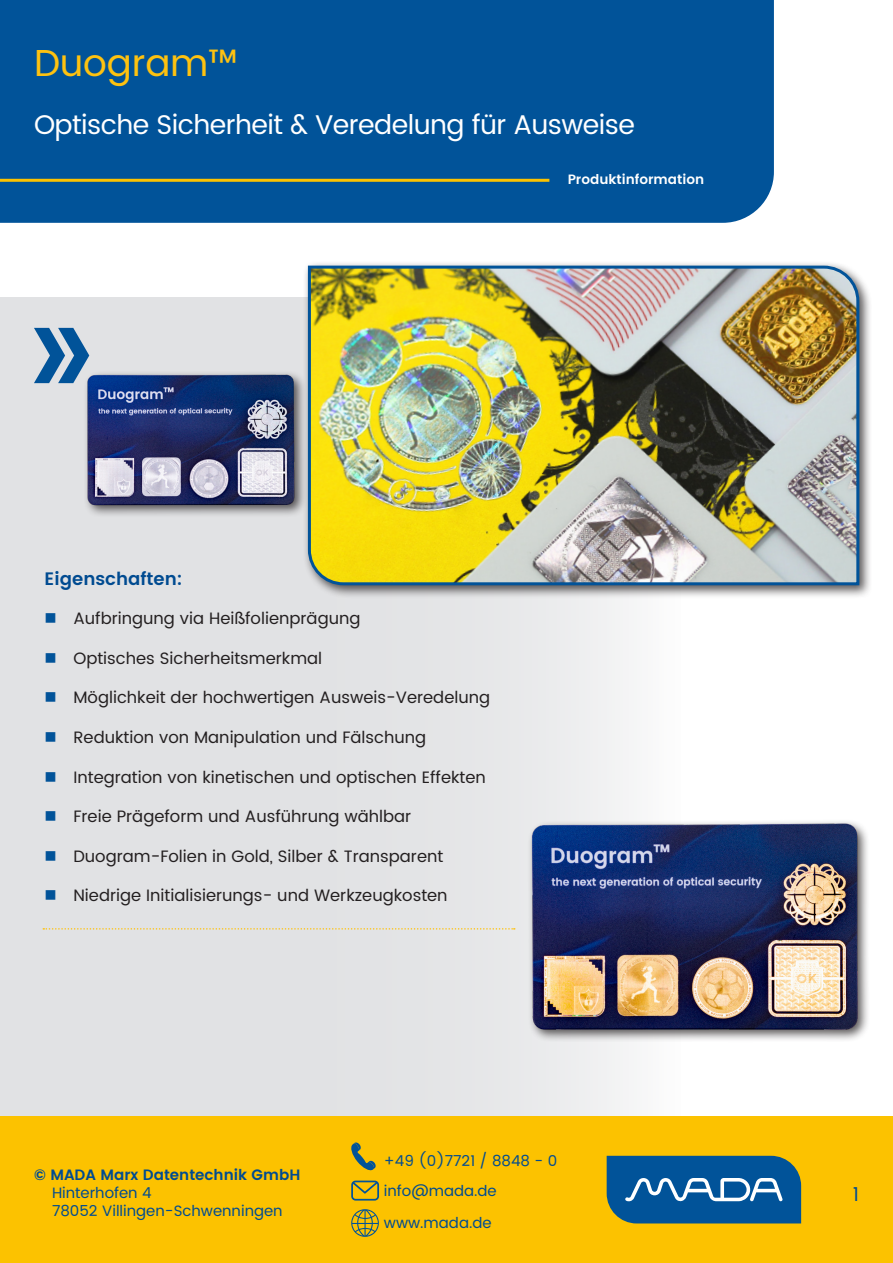
<style>
.page{position:relative;width:893px;height:1263px;background:#fff}
.page>*{position:absolute;margin:0;border:0;box-sizing:border-box;transform-origin:0 0}
.t1{font:37.5px "Poppins";letter-spacing:-.005em;color:#fec210}
.t2{font:27px "Poppins";letter-spacing:-.02em;color:#fff}
.t3{font:19.5px "Poppins";color:#004b91}
.t4{font:600 18px "Poppins";color:#004b91}
.t5{font:16.5px "Poppins";color:#231f20}
.t6{font:15px/18px "Poppins";color:#004b91}
.t7{font:600 13.5px "Poppins";color:#fff}
.s1{color:#015399}
.s2{font-weight:600}
</style>
<div class="page">
<div style="left:0;top:298px;width:680px;height:965px;background:#e1e2e4"></div>
<svg style="left:34px;top:328px;width:52px;height:55px"></svg>
<svg style="left:43px;top:928px;width:436px;height:1px"></svg>
<div style="left:0;top:0;width:774px;height:223px;background:#015399"></div>
<div style="left:0;top:1116px;width:893px;height:147px;background:#fcc200"></div>
<hr style="left:0;top:179px;width:549px;height:3px;background:#fcc200">
<div style="left:303px;top:261px;width:570px;height:337px;background:#231f20;opacity:.75"></div>
<img style="left:306px;top:264px;width:555px;height:323px">
<svg style="left:607px;top:1156px;width:194px;height:67px;background:#1f669e"></svg>
<svg style="left:351px;top:1142px;width:25px;height:28px"></svg>
<svg style="left:351px;top:1180px;width:28px;height:20px"></svg>
<svg style="left:351px;top:1209px;width:28px;height:28px"></svg>
<img style="left:53px;top:349px;width:279px;height:186px">
<img style="left:480px;top:782px;width:388px;height:293px">
<p class="t1" style="left:34px;top:35px;width:205px">Duogram™</p>
<p class="t2" style="left:34px;top:105px;width:602px">Optische Sicherheit &amp; Veredelung für Ausweise</p>
<p class="t7" style="left:568px;top:170px;width:138px">Produktinformation</p>
<p class="t4" style="left:45px;top:565px;width:139px">Eigenschaften:</p>
<p class="t5" style="left:45px;top:606px;width:317px"><span class="s1">■</span> Aufbringung via Heißfolienprägung</p>
<p class="t5" style="left:45px;top:646px;width:279px"><span class="s1">■</span> Optisches Sicherheitsmerkmal</p>
<p class="t5" style="left:45px;top:686px;width:447px"><span class="s1">■</span> Möglichkeit der hochwertigen Ausweis-Veredelung</p>
<p class="t5" style="left:45px;top:725px;width:383px"><span class="s1">■</span> Reduktion von Manipulation und Fälschung</p>
<p class="t5" style="left:45px;top:765px;width:443px"><span class="s1">■</span> Integration von kinetischen und optischen Effekten</p>
<p class="t5" style="left:45px;top:804px;width:368px"><span class="s1">■</span> Freie Prägeform und Ausführung wählbar</p>
<p class="t5" style="left:45px;top:844px;width:400px"><span class="s1">■</span> Duogram-Folien in Gold, Silber &amp; Transparent</p>
<p class="t5" style="left:45px;top:884px;width:405px"><span class="s1">■</span> Niedrige Initialisierungs- und Werkzeugkosten</p>
<p class="t6" style="left:52px;top:1166px;width:250px;text-indent:-18px"><span class="s2">© MADA Marx Datentechnik GmbH<br></span>Hinterhofen 4<br>78052 Villingen-Schwenningen</p>
<p class="t6" style="left:384px;top:1152px;width:175px">+49 (0)7721 / 8848 - 0</p>
<p class="t6" style="left:384px;top:1183px;width:114px">info@mada.de</p>
<p class="t6" style="left:384px;top:1214px;width:109px">www.mada.de</p>
<p class="t3" style="left:853px;top:1179px;width:8px">1</p>
</div>
